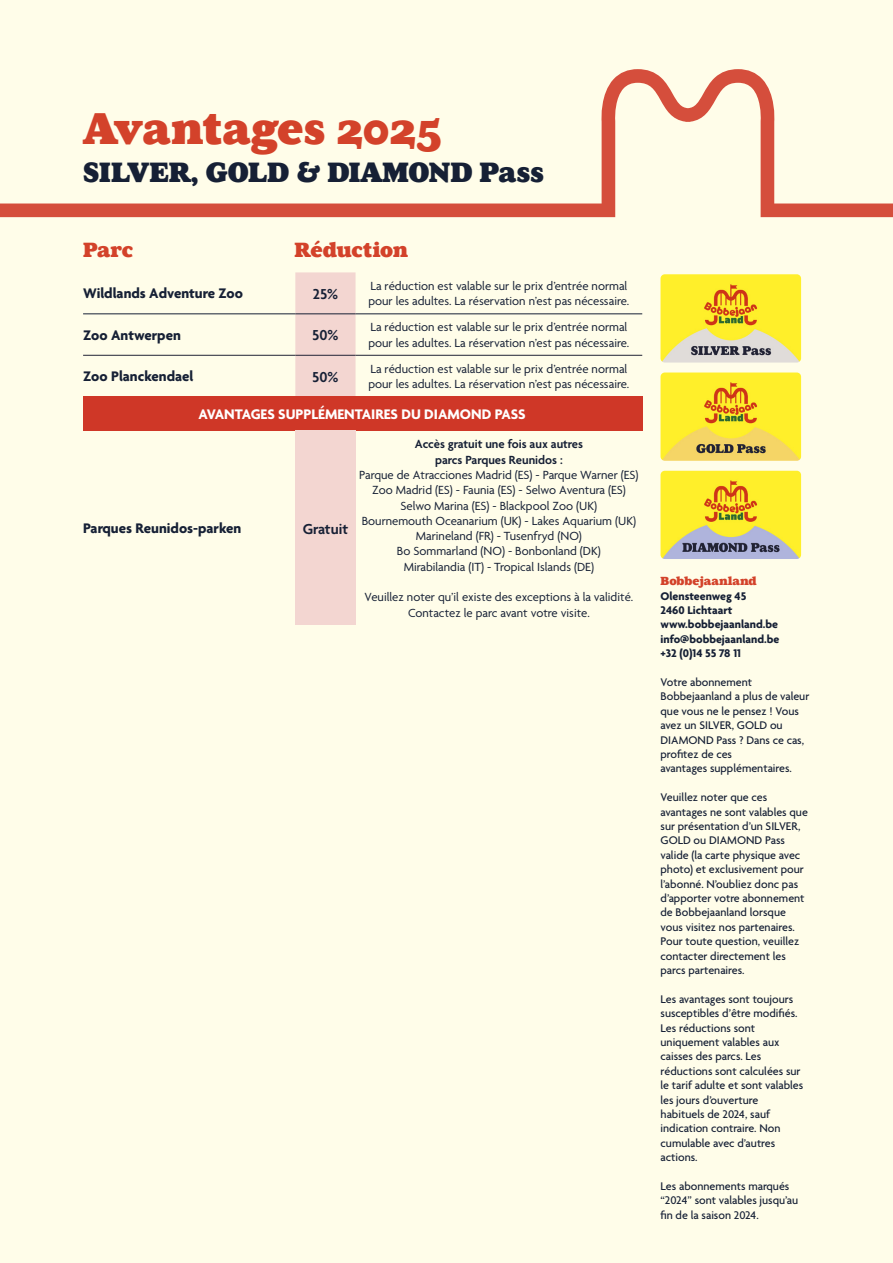
<style>
.page{position:relative;width:893px;height:1263px;background:#fffde9}
.page>*{position:absolute;margin:0;border:0;box-sizing:border-box;transform-origin:0 0}
.t1{font:45px "Aurea Ultra";color:#d3422a}
.t2{font:28.5px "Aurea Ultra";letter-spacing:-.01em;color:#162035}
.t3{font:21px "Aurea Ultra";letter-spacing:-.02em;color:#d3422a}
.t4{font:600 15.6px "Agenda";color:#162035}
.t5{font:700 15px "Agenda";color:#162035}
.t6{font:700 15px "Agenda";color:#fff}
.t7{font:12.75px/15.3px "Agenda";color:#162035}
.t8{font:600 12.75px/15.3px "Agenda";color:#162035;text-align:center}
.t9{font:500 12px/14.4px "Agenda";color:#162035}
.t10{font:700 12px/14.4px "Agenda";color:#162035}
.t11{font:12px "Aurea Ultra";color:#d3422a}
</style>
<div class="page">
<div style="left:295px;top:272px;width:61px;height:125px;background:#f3d6d1"></div>
<div style="left:83px;top:397px;width:559px;height:34px;background:#cf3727"></div>
<div style="left:295px;top:431px;width:61px;height:194px;background:#f3d6d1"></div>
<hr style="left:83px;top:355px;width:212px;height:1px;background:#212335">
<hr style="left:295px;top:355px;width:61px;height:1px;background:#212335">
<hr style="left:356px;top:355px;width:286px;height:1px;background:#212335">
<hr style="left:83px;top:313px;width:212px;height:1px;background:#162035">
<hr style="left:295px;top:313px;width:61px;height:1px;background:#162035">
<hr style="left:356px;top:313px;width:286px;height:1px;background:#162035">
<img style="left:660px;top:274px;width:141px;height:89px">
<img style="left:660px;top:372px;width:141px;height:89px">
<img style="left:660px;top:471px;width:141px;height:88px">
<svg style="left:0;top:69px;width:893px;height:148px"></svg>
<h1 class="t1" style="left:83px;top:102px;width:361px">Avantages 2025</h1>
<h2 class="t2" style="left:83px;top:155px;width:462px">SILVER, GOLD &amp; DIAMOND Pass</h2>
<h3 class="t3" style="left:83px;top:237px;width:52px">Parc</h3>
<h3 class="t3" style="left:295px;top:237px;width:115px">Réduction</h3>
<p class="t5" style="left:83px;top:286px;width:161px">Wildlands Adventure Zoo</p>
<h3 class="t4" style="left:313px;top:285px;width:27px">25%</h3>
<p class="t7" style="left:368px;top:279px;width:262px">La réduction est valable sur le prix d’entrée normal pour les adultes. La réservation n’est pas nécessaire.</p>
<p class="t5" style="left:83px;top:327px;width:99px">Zoo Antwerpen</p>
<h3 class="t4" style="left:312px;top:327px;width:28px">50%</h3>
<p class="t7" style="left:368px;top:320px;width:262px">La réduction est valable sur le prix d’entrée normal pour les adultes. La réservation n’est pas nécessaire.</p>
<p class="t5" style="left:83px;top:368px;width:112px">Zoo Planckendael</p>
<h3 class="t4" style="left:312px;top:368px;width:28px">50%</h3>
<p class="t7" style="left:368px;top:362px;width:262px">La réduction est valable sur le prix d’entrée normal pour les adultes. La réservation n’est pas nécessaire.</p>
<p class="t6" style="left:198px;top:406px;width:329px">AVANTAGES SUPPLÉMENTAIRES DU DIAMOND PASS</p>
<p class="t5" style="left:83px;top:520px;width:160px">Parques Reunidos-parken</p>
<h3 class="t4" style="left:303px;top:520px;width:47px">Gratuit</h3>
<p class="t8" style="left:415px;top:437px;width:170px">Accès gratuit une fois aux autres parcs Parques Reunidos :</p>
<p class="t7" style="left:359px;top:468px;width:281px;text-align:center">Parque de Atracciones Madrid (ES) - Parque Warner (ES)<br>Zoo Madrid (ES) - Faunia (ES) - Selwo Aventura (ES)<br>Selwo Marina (ES) - Blackpool Zoo (UK)<br>Bournemouth Oceanarium (UK) - Lakes Aquarium (UK)<br>Marineland (FR) - Tusenfryd (NO)<br>Bo Sommarland (NO) - Bonbonland (DK)<br>Mirabilandia (IT) - Tropical Islands (DE)</p>
<p class="t7" style="left:364px;top:590px;width:270px;text-align:center">Veuillez noter qu’il existe des exceptions à la validité.<br>Contactez le parc avant votre visite.</p>
<p class="t11" style="left:660px;top:574px;width:98px">Bobbejaanland</p>
<p class="t10" style="left:660px;top:589px;width:120px">Olensteenweg 45<br>2460 Lichtaart www.bobbejaanland.be info@bobbejaanland.be +32 (0)14 55 78 11</p>
<p class="t9" style="left:660px;top:676px;width:150px">Votre abonnement<br>Bobbejaanland a plus de valeur que vous ne le pensez ! Vous avez un SILVER, GOLD ou<br>DIAMOND Pass ? Dans ce cas, profitez de ces<br>avantages supplémentaires.</p>
<p class="t9" style="left:660px;top:791px;width:149px">Veuillez noter que ces avantages ne sont valables que sur présentation d’un SILVER,<br>GOLD ou DIAMOND Pass valide (la carte physique avec photo) et exclusivement pour l’abonné. N’oubliez donc pas d’apporter votre abonnement de Bobbejaanland lorsque vous visitez nos partenaires.<br>Pour toute question, veuillez contacter directement les parcs partenaires.</p>
<p class="t9" style="left:660px;top:992px;width:144px">Les avantages sont toujours susceptibles d’être modifiés.<br>Les réductions sont uniquement valables aux caisses des parcs. Les réductions sont calculées sur le tarif adulte et sont valables les jours d’ouverture habituels de 2024, sauf indication contraire. Non cumulable avec d’autres actions.</p>
<p class="t9" style="left:660px;top:1180px;width:139px">Les abonnements marqués “2024” sont valables jusqu’au fin de la saison 2024.</p>
</div>
